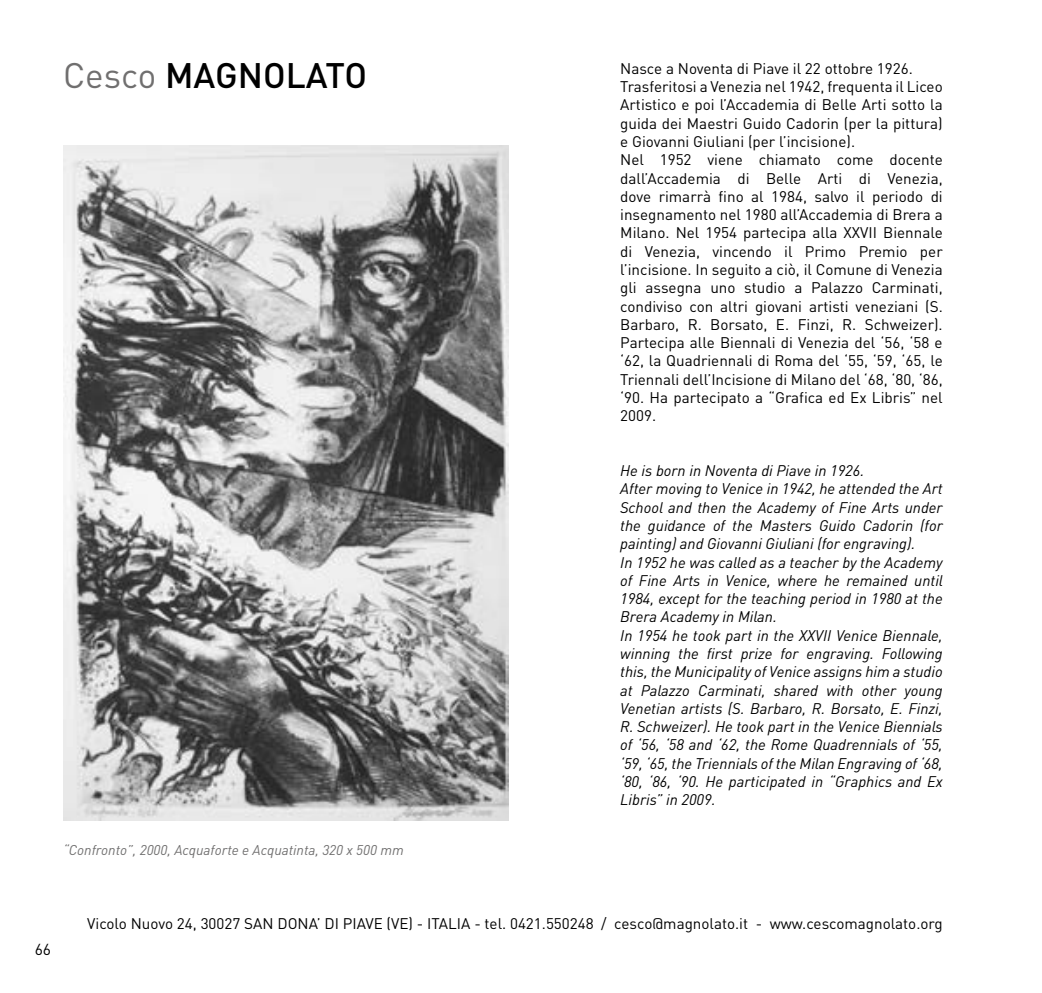
<style>
.page{position:relative;width:1042px;height:993px;background:#fff}
.page>*{position:absolute;margin:0;border:0;box-sizing:border-box;transform-origin:0 0}
.t1{font:500 35px "DIN Pro";color:#000}
.t2{font:15.75px "DIN Pro";color:#000}
.t3{font:15.22px/18.2px "DIN Pro";color:#000}
.t4{font:italic 15.22px/18.2px "DIN Pro";color:#000}
.t5{font:italic 14px "DIN Pro";color:#706f6f}
.s1{font-weight:400;color:#706f6f}
</style>
<div class="page">
<img style="left:63px;top:145px;width:445px;height:675px">
<h1 class="t1" style="left:63px;top:47px;width:306px"><span class="s1">Cesco</span> MAGNOLATO</h1>
<p class="t5" style="left:63px;top:839px;width:342px">“Confronto”, 2000, Acquaforte e Acquatinta, 320 x 500 mm</p>
<p class="t3" style="left:620px;top:58px;width:324px">Nasce a Noventa di Piave il 22 ottobre 1926.<br>Trasferitosi a Venezia nel 1942, frequenta il Liceo Artistico e poi l’Accademia di Belle Arti sotto la guida dei Maestri Guido Cadorin (per la pittura) e Giovanni Giuliani (per l’incisione).<br>Nel 1952 viene chiamato come docente dall’Accademia di Belle Arti di Venezia, dove rimarrà fino al 1984, salvo il periodo di insegnamento nel 1980 all’Accademia di Brera a Milano. Nel 1954 partecipa alla XXVII Biennale di Venezia, vincendo il Primo Premio per l’incisione. In seguito a ciò, il Comune di Venezia gli assegna uno studio a Palazzo Carminati, condiviso con altri giovani artisti veneziani (S.<br>Barbaro, R. Borsato, E. Finzi, R. Schweizer).<br>Partecipa alle Biennali di Venezia del ‘56, ‘58 e ‘62, la Quadriennali di Roma del ‘55, ‘59, ‘65, le Triennali dell’Incisione di Milano del ‘68, ‘80, ‘86, ‘90. Ha partecipato a “Grafica ed Ex Libris” nel 2009.</p>
<p class="t4" style="left:620px;top:460px;width:324px">He is born in Noventa di Piave in 1926.<br>After moving to Venice in 1942, he attended the Art School and then the Academy of Fine Arts under the guidance of the Masters Guido Cadorin (for painting) and Giovanni Giuliani (for engraving).<br>In 1952 he was called as a teacher by the Academy of Fine Arts in Venice, where he remained until 1984, except for the teaching period in 1980 at the Brera Academy in Milan.<br>In 1954 he took part in the XXVII Venice Biennale, winning the first prize for engraving. Following this, the Municipality of Venice assigns him a studio at Palazzo Carminati, shared with other young Venetian artists (S. Barbaro, R. Borsato, E. Finzi, R. Schweizer). He took part in the Venice Biennials of ‘56, ‘58 and ‘62, the Rome Quadrennials of ‘55, ‘59, ‘65, the Triennials of the Milan Engraving of ‘68, ‘80, ‘86, ‘90. He participated in “Graphics and Ex Libris” in 2009.</p>
<p class="t2" style="left:35px;top:936px;width:18px">66</p>
<p class="t3" style="left:87px;top:912px;width:857px">Vicolo Nuovo 24, 30027 SAN DONA’ DI PIAVE (VE) - ITALIA - tel. 0421.550248 / cesco@magnolato.it - www.cescomagnolato.org</p>
</div>
